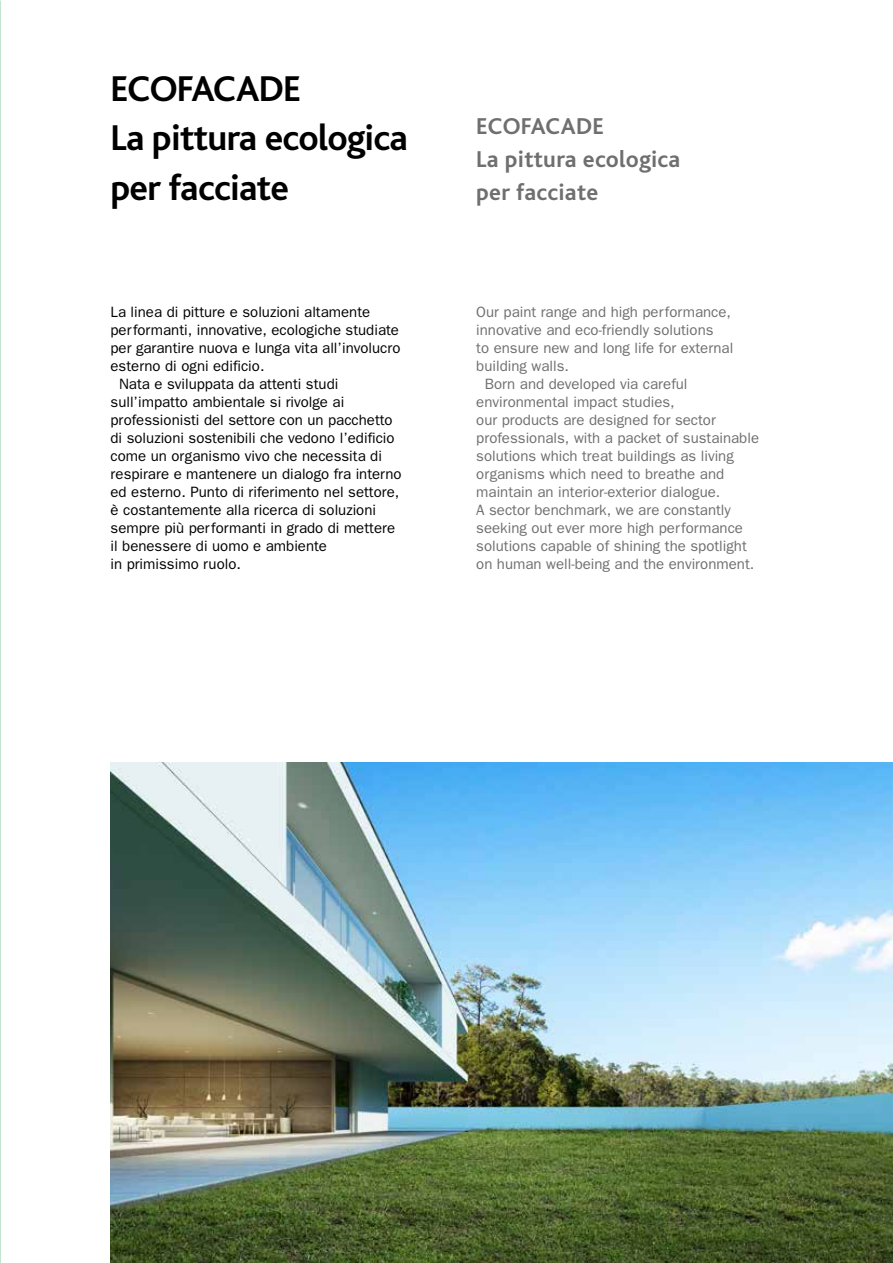
<style>
.page{position:relative;width:893px;height:1263px;background:#fff}
.page>*{position:absolute;margin:0;border:0;box-sizing:border-box;transform-origin:0 0}
.t1{font:700 37.5px/49.5px "Bliss";letter-spacing:-.02em;color:#000}
.t2{font:700 24px/33px "Bliss";letter-spacing:.01em;color:#706f6f}
.t3{font:15px "Franklin Gothic";color:#000}
.t4{font:15px "Franklin Gothic";color:#706f6f}
</style>
<div class="page">
<img style="left:111px;top:762px;width:782px;height:501px">
<h1 class="t1" style="left:111px;top:65px;width:299px">ECOFACADE<br>La pittura ecologica per facciate</h1>
<p class="t3" style="left:111px;top:303px;width:261px">La linea di pitture e soluzioni altamente</p>
<p class="t3" style="left:111px;top:321px;width:290px">performanti, innovative, ecologiche studiate</p>
<p class="t3" style="left:111px;top:339px;width:291px">per garantire nuova e lunga vita all’involucro</p>
<p class="t3" style="left:111px;top:357px;width:155px">esterno di ogni edificio.</p>
<p class="t3" style="left:119px;top:375px;width:221px">Nata e sviluppata da attenti studi</p>
<p class="t3" style="left:111px;top:393px;width:235px">sull’impatto ambientale si rivolge ai</p>
<p class="t3" style="left:111px;top:411px;width:284px">professionisti del settore con un pacchetto</p>
<p class="t3" style="left:111px;top:429px;width:286px">di soluzioni sostenibili che vedono l’edificio</p>
<p class="t3" style="left:111px;top:447px;width:273px">come un organismo vivo che necessita di</p>
<p class="t3" style="left:111px;top:465px;width:293px">respirare e mantenere un dialogo fra interno</p>
<p class="t3" style="left:111px;top:483px;width:290px">ed esterno. Punto di riferimento nel settore,</p>
<p class="t3" style="left:111px;top:501px;width:267px">è costantemente alla ricerca di soluzioni</p>
<p class="t3" style="left:111px;top:519px;width:286px">sempre più performanti in grado di mettere</p>
<p class="t3" style="left:111px;top:537px;width:218px">il benessere di uomo e ambiente</p>
<p class="t3" style="left:111px;top:555px;width:132px">in primissimo ruolo.</p>
<h2 class="t2" style="left:476px;top:110px;width:206px">ECOFACADE<br>La pittura ecologica per facciate</h2>
<p class="t4" style="left:476px;top:303px;width:256px">Our paint range and high performance,</p>
<p class="t4" style="left:476px;top:321px;width:239px">innovative and eco-friendly solutions</p>
<p class="t4" style="left:476px;top:339px;width:259px">to ensure new and long life for external</p>
<p class="t4" style="left:476px;top:357px;width:94px">building walls.</p>
<p class="t4" style="left:485px;top:375px;width:204px">Born and developed via careful</p>
<p class="t4" style="left:476px;top:393px;width:200px">environmental impact studies,</p>
<p class="t4" style="left:476px;top:411px;width:241px">our products are designed for sector</p>
<p class="t4" style="left:476px;top:429px;width:284px">professionals, with a packet of sustainable</p>
<p class="t4" style="left:476px;top:447px;width:259px">solutions which treat buildings as living</p>
<p class="t4" style="left:476px;top:465px;width:249px">organisms which need to breathe and</p>
<p class="t4" style="left:476px;top:483px;width:246px">maintain an interior-exterior dialogue.</p>
<p class="t4" style="left:476px;top:501px;width:256px">A sector benchmark, we are constantly</p>
<p class="t4" style="left:476px;top:519px;width:268px">seeking out ever more high performance</p>
<p class="t4" style="left:476px;top:537px;width:272px">solutions capable of shining the spotlight</p>
<p class="t4" style="left:476px;top:555px;width:280px">on human well-being and the environment.</p>
</div>
